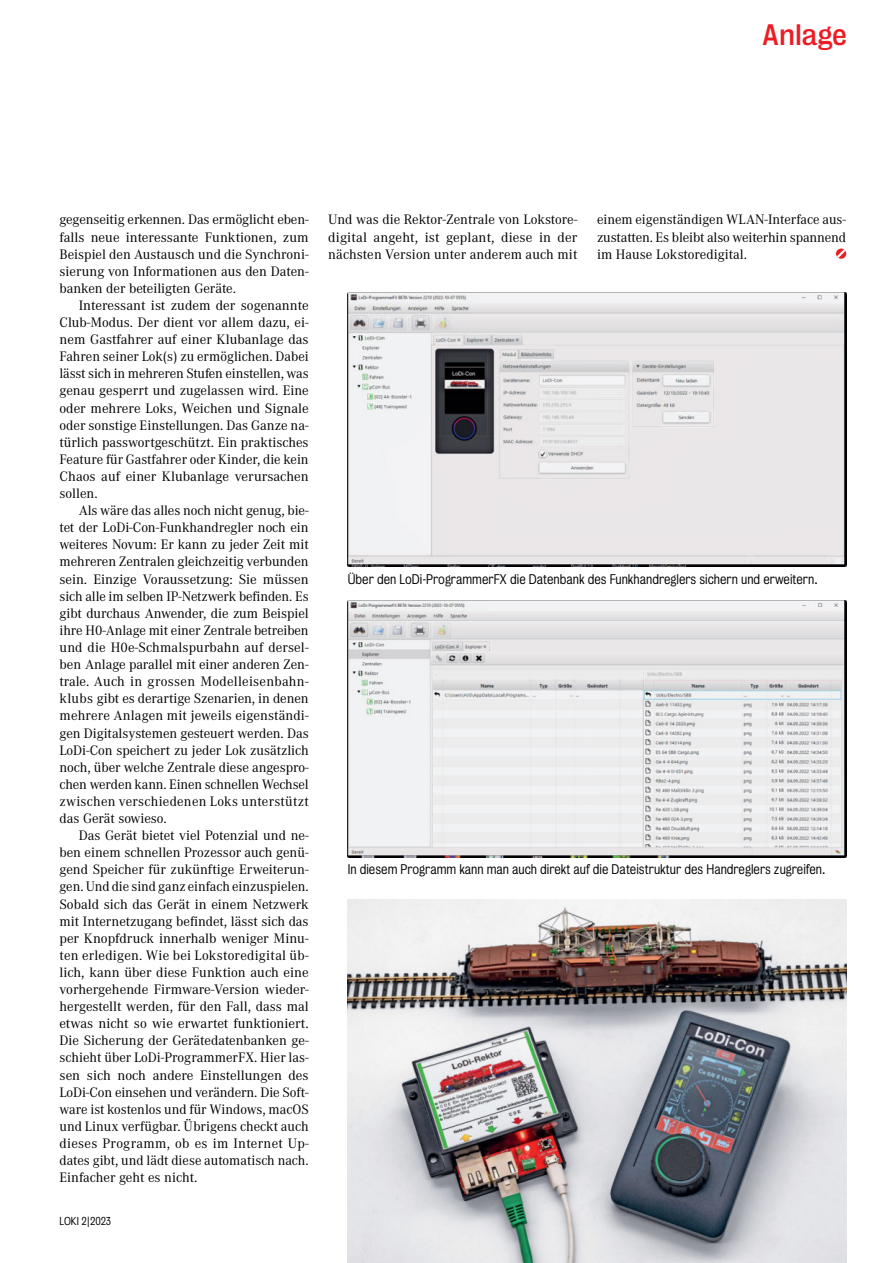
<style>
.page{position:relative;width:893px;height:1263px;background:#fff}
.page>*{position:absolute;margin:0;border:0;box-sizing:border-box;transform-origin:0 0}
.t1{font:27px "Bureau Grot";color:#ed1c24}
.t2{font:14.25px/17.1px "Corporate A";color:#000;text-align:justify}
.t3{font:300 12.75px "Bureau Grot";color:#000}
.t4{font:300 10.5px "Bureau Grot";letter-spacing:-.005em;color:#000}
</style>
<div class="page">
<img style="left:348px;top:601px;width:498px;height:256px">
<img style="left:348px;top:293px;width:498px;height:273px">
<img style="left:348px;top:900px;width:498px;height:363px">
<svg style="left:836px;top:249px;width:10px;height:10px"></svg>
<svg style="left:837px;top:249px;width:8px;height:9px"></svg>
<h1 class="t1" style="left:762px;top:19px;width:86px">Anlage</h1>
<p class="t2" style="left:60px;top:211px;width:251px">gegenseitig erkennen. Das ermöglicht eben&shy;falls neue interessante Funktionen, zum Beispiel den Austausch und die Synchroni&shy;sierung von Informationen aus den Daten&shy;banken der beteiligten Geräte.</p>
<p class="t2" style="left:60px;top:297px;width:251px;text-indent:19px">Interessant ist zudem der sogenannte Club-Modus. Der dient vor allem dazu, ei&shy;nem Gastfahrer auf einer Klubanlage das Fahren seiner Lok(s) zu ermöglichen. Dabei lässt sich in mehreren Stufen einstellen, was genau gesperrt und zugelassen wird. Eine oder mehrere Loks, Weichen und Signale oder sonstige Einstellungen. Das Ganze na&shy;türlich passwortgeschützt. Ein praktisches Feature für Gastfahrer oder Kinder, die kein Chaos auf einer Klubanlage verursachen sollen.</p>
<p class="t2" style="left:60px;top:502px;width:251px;text-indent:19px">Als wäre das alles noch nicht genug, bie&shy;tet der LoDi-Con-Funkhandregler noch ein weiteres Novum: Er kann zu jeder Zeit mit mehreren Zentralen gleichzeitig verbunden sein. Einzige Voraussetzung: Sie müssen sich alle im selben IP-Netzwerk befinden. Es gibt durchaus Anwender, die zum Beispiel ihre H0-Anlage mit einer Zentrale betreiben und die H0e-Schmalspurbahn auf dersel&shy;ben Anlage parallel mit einer anderen Zen&shy;trale. Auch in grossen Modelleisenbahn&shy;klubs gibt es derartige Szenarien, in denen mehrere Anlagen mit jeweils eigenständi&shy;gen Digitalsystemen gesteuert werden. Das LoDi-Con speichert zu jeder Lok zusätzlich noch, über welche Zentrale diese angespro&shy;chen werden kann. Einen schnellen Wechsel zwischen verschiedenen Loks unterstützt das Gerät sowieso.</p>
<p class="t2" style="left:60px;top:827px;width:251px;text-indent:19px">Das Gerät bietet viel Potenzial und ne&shy;ben einem schnellen Prozessor auch genü&shy;gend Speicher für zukünftige Erweiterun&shy;gen. Und die sind ganz einfach einzuspielen.<br>Sobald sich das Gerät in einem Netzwerk mit Internetzugang befindet, lässt sich das per Knopfdruck innerhalb weniger Minu&shy;ten erledigen. Wie bei Lokstoredigital üb&shy;lich, kann über diese Funktion auch eine vorhergehende Firmware-Version wieder&shy;hergestellt werden, für den Fall, dass mal etwas nicht so wie erwartet funktioniert.<br>Die Sicherung der Gerätedatenbanken ge&shy;schieht über LoDi-ProgrammerFX. Hier las&shy;sen sich noch andere Einstellungen des LoDi-Con einsehen und verändern. Die Soft&shy;ware ist kostenlos und für Windows, macOS und Linux verfügbar. Übrigens checkt auch dieses Programm, ob es im Internet Up&shy;dates gibt, und lädt diese automatisch nach.<br>Einfacher geht es nicht.</p>
<p class="t4" style="left:60px;top:1215px;width:53px">LOKI 2|2023</p>
<p class="t2" style="left:328px;top:211px;width:251px">Und was die Rektor-Zentrale von Lokstore&shy;digital angeht, ist geplant, diese in der nächsten Version unter anderem auch mit</p>
<p class="t2" style="left:597px;top:211px;width:251px">einem eigenständigen WLAN-Interface aus&shy;zustatten. Es bleibt also weiterhin spannend im Hause Lokstoredigital.</p>
<p class="t3" style="left:348px;top:571px;width:471px">Über den LoDi-ProgrammerFX die Datenbank des Funkhandreglers sichern und erweitern.</p>
<p class="t3" style="left:348px;top:862px;width:479px">In diesem Programm kann man auch direkt auf die Dateistruktur des Handreglers zugreifen.</p>
</div>
